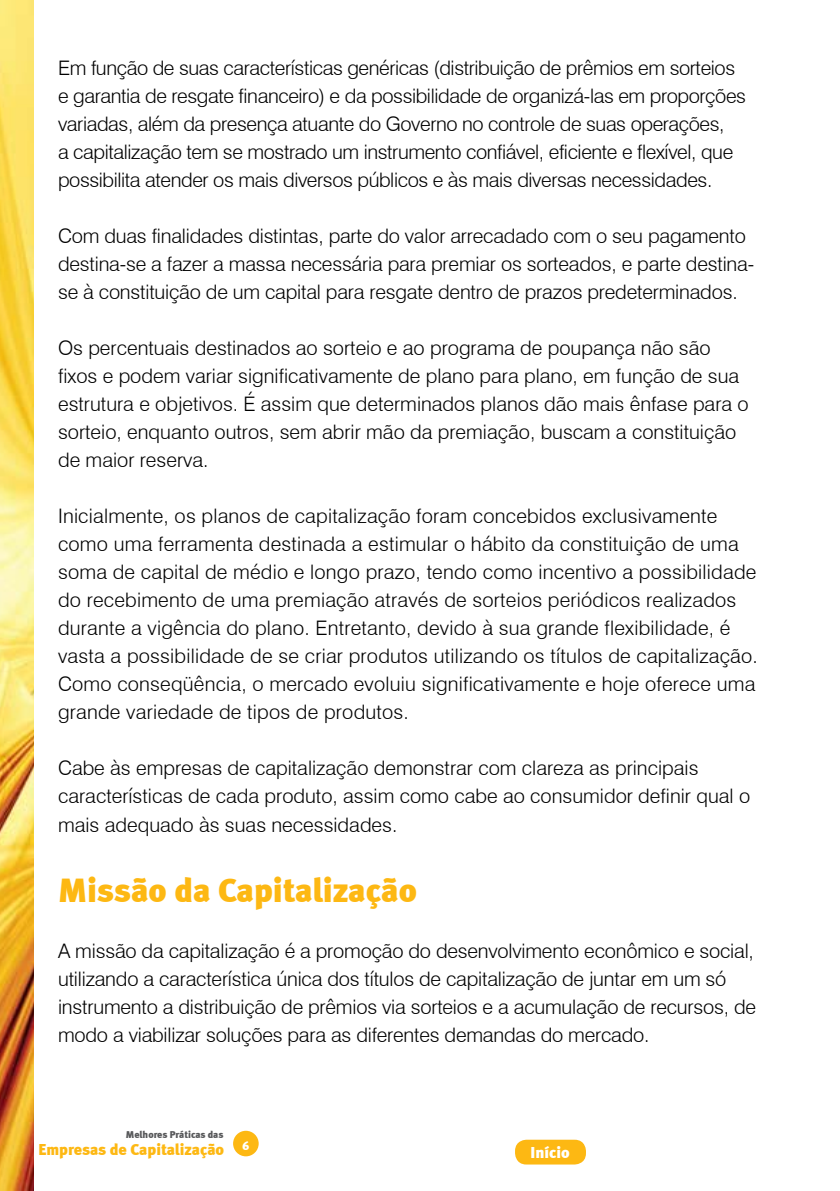
<style>
.page{position:relative;width:840px;height:1191px;background:#fff}
.page>*{position:absolute;margin:0;border:0;box-sizing:border-box;transform-origin:0 0}
.t1{font:34px "Meta Black LF";color:#fdb813}
.t2{font:300 20px/28px "Swiss 721 BT";color:#000}
.t3{font:300 20px/28px "Swiss 721 BT";letter-spacing:-.02em;color:#000}
.t4{font:16px "Meta Black LF";color:#fdb813}
.t5{font:16px "Meta Black LF";color:#fff}
.t6{font:10px "Meta Black LF";color:#58595b}
</style>
<div class="page">
<img style="left:0;top:0;width:34px;height:1191px">
<div style="left:233px;top:1130px;width:25px;height:26px;background:#fdb813;border-radius:50%"></div>
<div style="left:514px;top:1139px;width:71px;height:25px;background:#fdb813;border-radius:11px"></div>
<p class="t3" style="left:58px;top:54px;width:689px">Em função de suas características genéricas (distribuição de prêmios em sorteios e garantia de resgate financeiro) e da possibilidade de organizá-las em proporções variadas, além da presença atuante do Governo no controle de suas operações,<br>a capitalização tem se mostrado um instrumento confiável, eficiente e flexível, que possibilita atender os mais diversos públicos e às mais diversas necessidades.</p>
<p class="t2" style="left:58px;top:222px;width:697px">Com duas finalidades distintas, parte do valor arrecadado com o seu pagamento destina-se a fazer a massa necessária para premiar os sorteados, e parte destina&shy;se à constituição de um capital para resgate dentro de prazos predeterminados.</p>
<p class="t2" style="left:58px;top:334px;width:691px">Os percentuais destinados ao sorteio e ao programa de poupança não são fixos e podem variar significativamente de plano para plano, em função de sua estrutura e objetivos. É assim que determinados planos dão mais ênfase para o sorteio, enquanto outros, sem abrir mão da premiação, buscam a constituição de maior reserva.</p>
<p class="t2" style="left:58px;top:502px;width:701px">Inicialmente, os planos de capitalização foram concebidos exclusivamente como uma ferramenta destinada a estimular o hábito da constituição de uma soma de capital de médio e longo prazo, tendo como incentivo a possibilidade do recebimento de uma premiação através de sorteios periódicos realizados durante a vigência do plano. Entretanto, devido à sua grande flexibilidade, é vasta a possibilidade de se criar produtos utilizando os títulos de capitalização.<br>Como conseqüência, o mercado evoluiu significativamente e hoje oferece uma grande variedade de tipos de produtos.</p>
<p class="t2" style="left:58px;top:754px;width:693px">Cabe às empresas de capitalização demonstrar com clareza as principais características de cada produto, assim como cabe ao consumidor definir qual o mais adequado às suas necessidades.</p>
<h1 class="t1" style="left:58px;top:869px;width:360px">Missão da Capitalização</h1>
<p class="t2" style="left:58px;top:936px;width:699px">A missão da capitalização é a promoção do desenvolvimento econômico e social, utilizando a característica única dos títulos de capitalização de juntar em um só instrumento a distribuição de prêmios via sorteios e a acumulação de recursos, de modo a viabilizar soluções para as diferentes demandas do mercado.</p>
<p class="t6" style="left:126px;top:1128px;width:99px">Melhores Práticas das</p>
<p class="t4" style="left:38px;top:1139px;width:212px">Empresas de Capitalização <sup>6</sup></p>
<p class="t5" style="left:530px;top:1142px;width:41px">Início</p>
</div>
